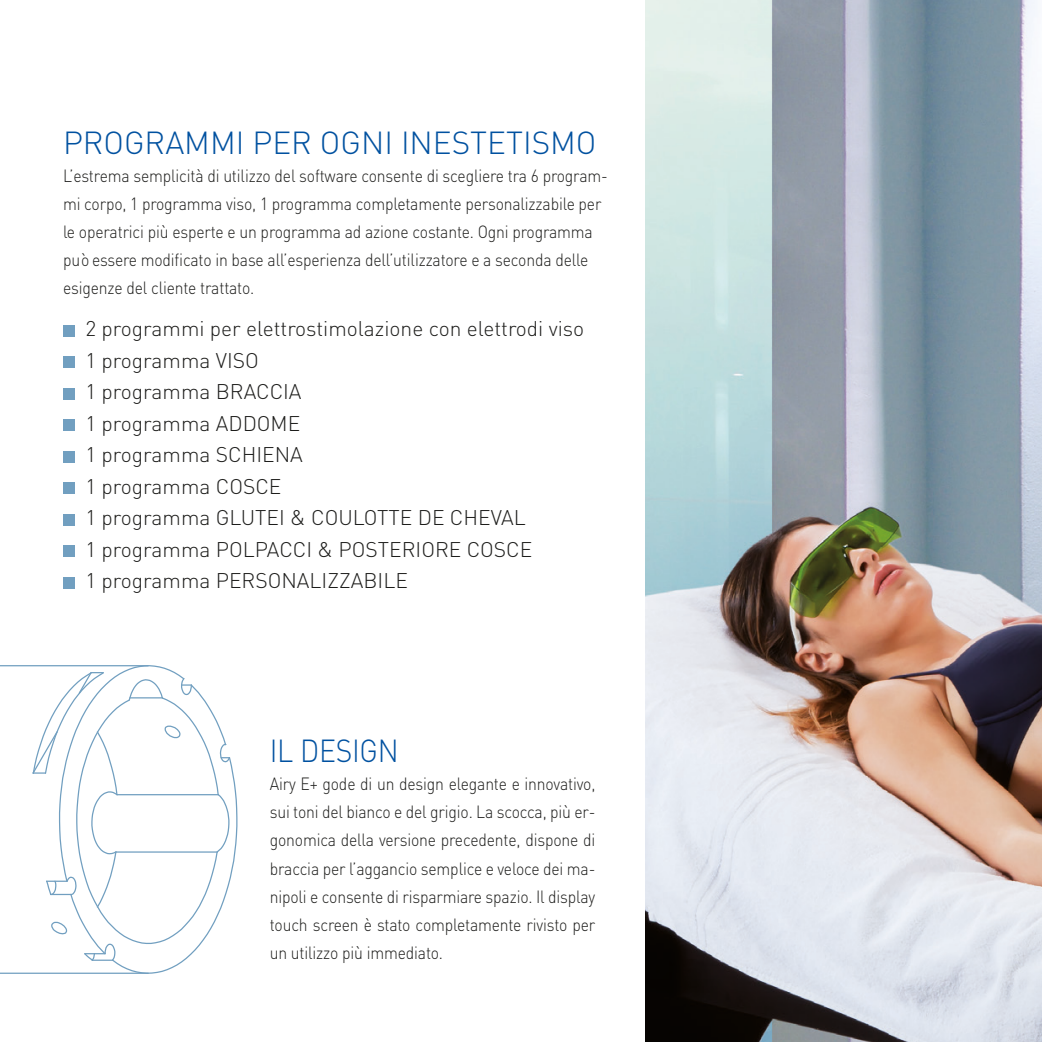
<style>
.page{position:relative;width:1042px;height:1042px;background:#fff}
.page>*{position:absolute;margin:0;border:0;box-sizing:border-box;transform-origin:0 0}
.t1{font:300 31.5px "DIN";color:#0051a0}
.t2{font:300 31.5px "DIN";color:#0051a0;scale:.9 1}
.t3{font:300 21px "DIN";color:#1d1d1b}
.t4{font:300 17.5px/28px "DIN";letter-spacing:-.01em;color:#1d1d1b;scale:.9 1}
</style>
<div class="page">
<div style="left:63px;top:325px;width:12px;height:11px;background:#719fc0"></div>
<div style="left:63px;top:356px;width:12px;height:12px;background:#719fc0"></div>
<div style="left:63px;top:388px;width:12px;height:11px;background:#719fc0"></div>
<div style="left:63px;top:419px;width:12px;height:12px;background:#719fc0"></div>
<div style="left:63px;top:451px;width:12px;height:11px;background:#719fc0"></div>
<div style="left:63px;top:482px;width:12px;height:12px;background:#719fc0"></div>
<div style="left:63px;top:514px;width:12px;height:11px;background:#719fc0"></div>
<div style="left:63px;top:545px;width:12px;height:12px;background:#719fc0"></div>
<div style="left:63px;top:577px;width:12px;height:11px;background:#719fc0"></div>
<img style="left:646px;top:0;width:396px;height:1042px">
<svg style="left:149px;top:665px;width:89px;height:309px"></svg>
<svg style="left:0;top:665px;width:149px;height:309px"></svg>
<p class="t1" style="left:63px;top:124px;width:535px">PROGRAMMI PER OGNI INESTETISMO</p>
<p class="t4" style="left:63px;top:162px;width:607px">L’estrema semplicità di utilizzo del software consente di scegliere tra 6 program&shy;mi corpo, 1 programma viso, 1 programma completamente personalizzabile per le operatrici più esperte e un programma ad azione costante. Ogni programma può essere modificato in base all’esperienza dell’utilizzatore e a seconda delle esigenze del cliente trattato.</p>
<p class="t3" style="left:85px;top:316px;width:500px">2 programmi per elettrostimolazione con elettrodi viso</p>
<p class="t3" style="left:85px;top:347px;width:175px">1 programma VISO</p>
<p class="t3" style="left:85px;top:379px;width:218px">1 programma BRACCIA</p>
<p class="t3" style="left:85px;top:410px;width:216px">1 programma ADDOME</p>
<p class="t3" style="left:85px;top:442px;width:219px">1 programma SCHIENA</p>
<p class="t3" style="left:85px;top:473px;width:197px">1 programma COSCE</p>
<p class="t3" style="left:85px;top:505px;width:442px">1 programma GLUTEI &amp; COULOTTE DE CHEVAL</p>
<p class="t3" style="left:85px;top:536px;width:448px">1 programma POLPACCI &amp; POSTERIORE COSCE</p>
<p class="t3" style="left:85px;top:568px;width:324px">1 programma PERSONALIZZABILE</p>
<p class="t2" style="left:270px;top:732px;width:145px">IL DESIGN</p>
<p class="t4" style="left:270px;top:770px;width:363px;text-align:justify">Airy E+ gode di un design elegante e innovativo, sui toni del bianco e del grigio. La scocca, più er&shy;gonomica della versione precedente, dispone di braccia per l’aggancio semplice e veloce dei ma&shy;nipoli e consente di risparmiare spazio. Il display touch screen è stato completamente rivisto per un utilizzo più immediato.</p>
</div>
